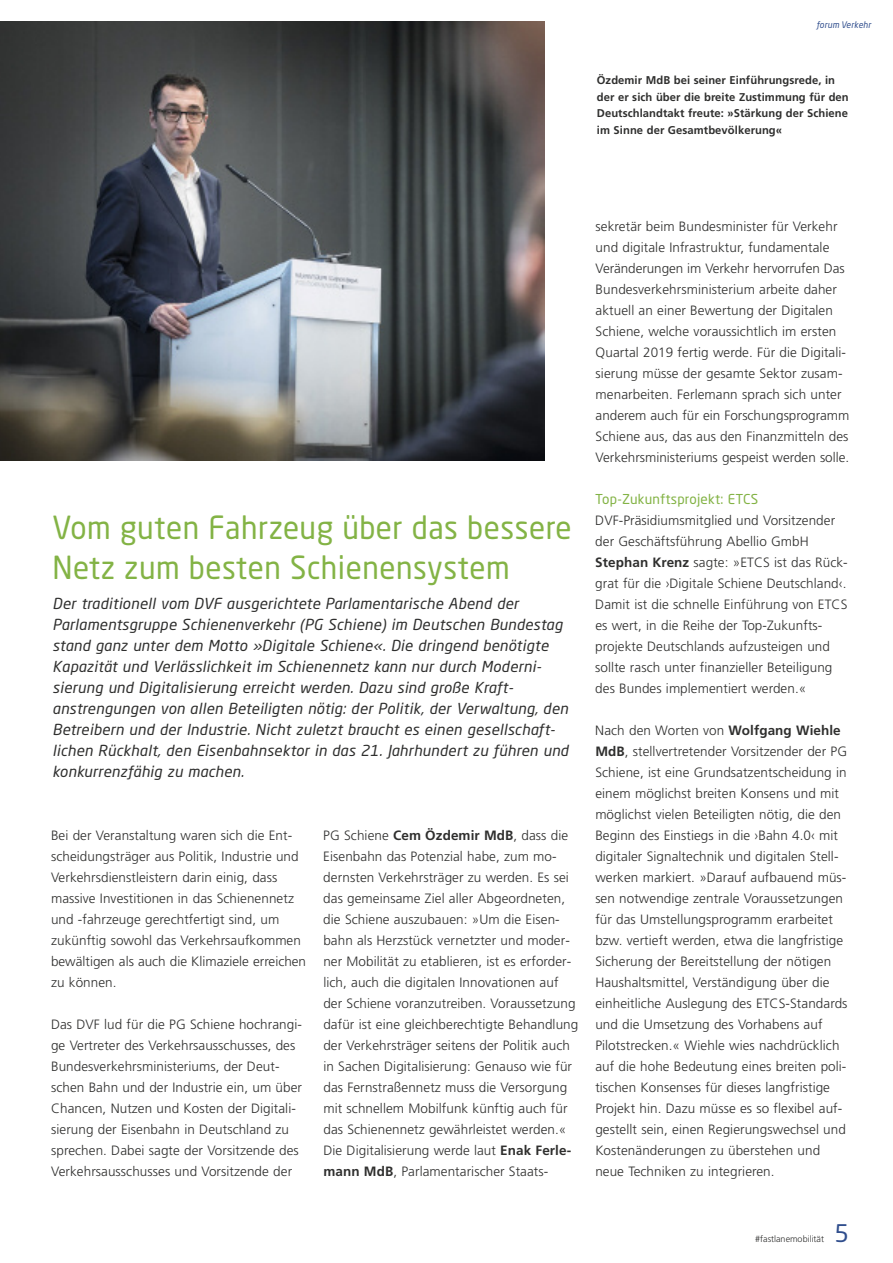
<style>
.page{position:relative;width:893px;height:1263px;background:#fff}
.page>*{position:absolute;margin:0;border:0;box-sizing:border-box;transform-origin:0 0}
.t1{font:31.5px/40.5px "Neo Sans Pro";letter-spacing:.02em;color:#83b345;scale:.94 1}
.t2{font:24px "Neo Sans Pro";color:#304e8d}
.t3{font:italic 15px/21px "Neo Sans Pro";letter-spacing:.02em;color:#2f2f2e}
.t4{font:300 13.5px/21px "Frutiger";letter-spacing:.005em;color:#2f2f2e}
.t5{font:13.5px "Neo Sans Pro";letter-spacing:.02em;color:#83b345}
.t6{font:700 11.25px/16.5px "Frutiger";letter-spacing:.005em;color:#2f2f2e}
.t7{font:300 9px "Frutiger";color:#2f2f2e}
.t8{font:italic 9px "Neo Sans Pro";letter-spacing:.03em;color:#304e8d;scale:.94 1}
.s1{font-weight:700}
</style>
<div class="page">
<img style="left:0;top:21px;width:544px;height:439px">
<p class="t8" style="left:816px;top:22px;width:60px">forum Verkehr</p>
<p class="t6" style="left:597px;top:73px;width:253px">Özdemir MdB bei seiner Einführungsrede, in der er sich über die breite Zustimmung für den Deutschlandtakt freute: »Stärkung der Schiene im Sinne der Gesamtbevölkerung«</p>
<h1 class="t1" style="left:53px;top:510px;width:554px">Vom guten Fahrzeug über das bessere<br>Netz zum besten Schienensystem</h1>
<p class="t3" style="left:53px;top:594px;width:517px">Der traditionell vom DVF ausgerichtete Parlamentarische Abend der Parlamentsgruppe Schienenverkehr (PG Schiene) im Deutschen Bundestag stand ganz unter dem Motto »Digitale Schiene«. Die dringend benötigte Kapazität und Verlässlichkeit im Schienennetz kann nur durch Moderni&shy;sierung und Digitalisierung erreicht werden. Dazu sind große Kraft&shy;anstrengungen von allen Beteiligten nötig: der Politik, der Verwaltung, den Betreibern und der Industrie. Nicht zuletzt braucht es einen gesellschaft&shy;lichen Rückhalt, den Eisenbahnsektor in das 21. Jahrhundert zu führen und konkurrenzfähig zu machen.</p>
<p class="t4" style="left:51px;top:826px;width:257px">Bei der Veranstaltung waren sich die Ent&shy;scheidungsträger aus Politik, Industrie und Verkehrsdienstleistern darin einig, dass massive Investitionen in das Schienennetz und -fahrzeuge gerechtfertigt sind, um zukünftig sowohl das Verkehrsaufkommen bewältigen als auch die Klimaziele erreichen zu können.</p>
<p class="t4" style="left:51px;top:1015px;width:252px">Das DVF lud für die PG Schiene hochrangi&shy;ge Vertreter des Verkehrsausschusses, des Bundesverkehrsministeriums, der Deut&shy;schen Bahn und der Industrie ein, um über Chancen, Nutzen und Kosten der Digitali&shy;sierung der Eisenbahn in Deutschland zu sprechen. Dabei sagte der Vorsitzende des Verkehrsausschusses und Vorsitzende der</p>
<p class="t4" style="left:323px;top:826px;width:256px">PG Schiene <span class="s1">Cem Özdemir MdB</span>, dass die Eisenbahn das Potenzial habe, zum mo&shy;dernsten Verkehrsträger zu werden. Es sei das gemeinsame Ziel aller Abgeordneten, die Schiene auszubauen: »Um die Eisen&shy;bahn als Herzstück vernetzter und moder&shy;ner Mobilität zu etablieren, ist es erforder&shy;lich, auch die digitalen Innovationen auf der Schiene voranzutreiben. Voraussetzung dafür ist eine gleichberechtigte Behandlung der Verkehrsträger seitens der Politik auch in Sachen Digitalisierung: Genauso wie für das Fernstraßennetz muss die Versorgung mit schnellem Mobilfunk künftig auch für das Schienennetz gewährleistet werden.« Die Digitalisierung werde laut <span class="s1">Enak Ferle&shy;mann MdB</span>, Parlamentarischer Staats-</p>
<p class="t4" style="left:596px;top:217px;width:255px">sekretär beim Bundesminister für Verkehr und digitale Infrastruktur, fundamentale Veränderungen im Verkehr hervorrufen Das Bundesverkehrsministerium arbeite daher aktuell an einer Bewertung der Digitalen Schiene, welche voraussichtlich im ersten Quartal 2019 fertig werde. Für die Digitali&shy;sierung müsse der gesamte Sektor zusam&shy;menarbeiten. Ferlemann sprach sich unter anderem auch für ein Forschungsprogramm Schiene aus, das aus den Finanzmitteln des Verkehrsministeriums gespeist werden solle.</p>
<p class="t5" style="left:595px;top:494px;width:164px">Top-Zukunftsprojekt: ETCS</p>
<p class="t4" style="left:595px;top:511px;width:254px">DVF-Präsidiumsmitglied und Vorsitzender der Geschäftsführung Abellio GmbH <span class="s1">Stephan Krenz</span> sagte: »ETCS ist das Rück&shy;grat für die ›Digitale Schiene Deutschland‹.<br>Damit ist die schnelle Einführung von ETCS es wert, in die Reihe der Top-Zukunfts&shy;projekte Deutschlands aufzusteigen und sollte rasch unter finanzieller Beteiligung des Bundes implementiert werden.«</p>
<p class="t4" style="left:595px;top:721px;width:254px">Nach den Worten von <span class="s1">Wolfgang Wiehle MdB</span>, stellvertretender Vorsitzender der PG Schiene, ist eine Grundsatzentscheidung in einem möglichst breiten Konsens und mit möglichst vielen Beteiligten nötig, die den Beginn des Einstiegs in die ›Bahn 4.0‹ mit digitaler Signaltechnik und digitalen Stell&shy;werken markiert. »Darauf aufbauend müs&shy;sen notwendige zentrale Voraussetzungen für das Umstellungsprogramm erarbeitet bzw. vertieft werden, etwa die langfristige Sicherung der Bereitstellung der nötigen Haushaltsmittel, Verständigung über die einheitliche Auslegung des ETCS-Standards und die Umsetzung des Vorhabens auf Pilotstrecken.« Wiehle wies nachdrücklich auf die hohe Bedeutung eines breiten poli&shy;tischen Konsenses für dieses langfristige Projekt hin. Dazu müsse es so flexibel auf&shy;gestellt sein, einen Regierungswechsel und Kostenänderungen zu überstehen und neue Techniken zu integrieren.</p>
<p class="t7" style="left:755px;top:1235px;width:70px">#fastlanemobilität</p>
<h2 class="t2" style="left:834px;top:1224px;width:16px">5</h2>
</div>
